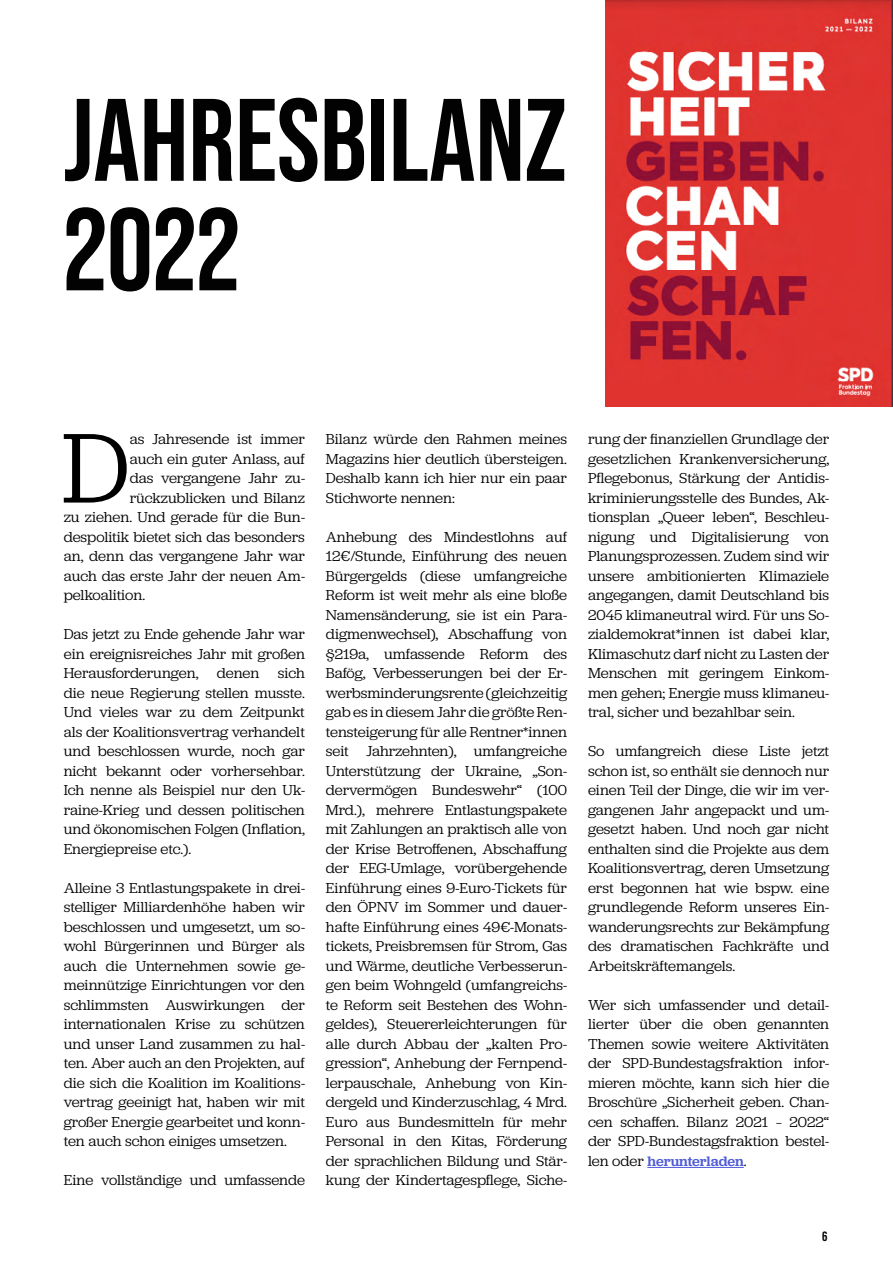
<style>
.page{position:relative;width:893px;height:1263px;background:#fff}
.page>*{position:absolute;margin:0;border:0;box-sizing:border-box;transform-origin:0 0}
.t1{font:700 117px/109.5px "Bebas Neue Pro";color:#020203}
.t2{font:103.05px "Jubilat";color:#000}
.t3{font:15px/19.5px "Jubilat";color:#000;text-align:justify}
.t4{font:500 14.25px "Jubilat";letter-spacing:-.005em;color:#4f5cd6}
.t5{font:700 13.5px "Bebas Neue Pro";color:#020203}
.s1{font-weight:400;font-size:15px;color:#000}
</style>
<div class="page">
<hr style="left:647px;top:1167px;width:97px;height:1px;background:#4f5cd6">
<img style="left:606px;top:0;width:287px;height:407px">
<h1 class="t1" style="left:64px;top:84px;width:504px">JAHRESBILANZ<br>2022</h1>
<h2 class="t2" style="left:62px;top:404px;width:70px">D</h2>
<p class="t3" style="left:130px;top:429px;width:177px">as Jahresende ist immer</p>
<p class="t3" style="left:130px;top:448px;width:177px">auch ein guter Anlass, auf</p>
<p class="t3" style="left:130px;top:468px;width:177px">das vergangene Jahr zu-</p>
<p class="t3" style="left:130px;top:487px;width:177px">rückzublicken und Bilanz</p>
<p class="t3" style="left:64px;top:507px;width:243px">zu ziehen. Und gerade für die Bun-</p>
<p class="t3" style="left:64px;top:526px;width:243px">despolitik bietet sich das besonders</p>
<p class="t3" style="left:64px;top:546px;width:243px">an, denn das vergangene Jahr war</p>
<p class="t3" style="left:64px;top:565px;width:243px">auch das erste Jahr der neuen Am-</p>
<p class="t3" style="left:64px;top:585px;width:83px">pelkoalition.</p>
<p class="t3" style="left:64px;top:624px;width:243px">Das jetzt zu Ende gehende Jahr war ein ereignisreiches Jahr mit großen Herausforderungen, denen sich die neue Regierung stellen musste.<br>Und vieles war zu dem Zeitpunkt als der Koalitionsvertrag verhandelt und beschlossen wurde, noch gar nicht bekannt oder vorhersehbar.<br>Ich nenne als Beispiel nur den Uk&shy;raine-Krieg und dessen politischen und ökonomischen Folgen (Inflation, Energiepreise etc.).</p>
<p class="t3" style="left:64px;top:877px;width:243px">Alleine 3 Entlastungspakete in drei&shy;stelliger Milliardenhöhe haben wir beschlossen und umgesetzt, um so&shy;wohl Bürgerinnen und Bürger als auch die Unternehmen sowie ge&shy;meinnützige Einrichtungen vor den schlimmsten Auswirkungen der internationalen Krise zu schützen und unser Land zusammen zu hal&shy;ten. Aber auch an den Projekten, auf die sich die Koalition im Koalitions&shy;vertrag geeinigt hat, haben wir mit großer Energie gearbeitet und konn&shy;ten auch schon einiges umsetzen.</p>
<p class="t3" style="left:64px;top:1170px;width:243px">Eine vollständige und umfassende</p>
<p class="t3" style="left:326px;top:429px;width:243px">Bilanz würde den Rahmen meines Magazins hier deutlich übersteigen.<br>Deshalb kann ich hier nur ein paar Stichworte nennen:</p>
<p class="t3" style="left:326px;top:526px;width:243px">Anhebung des Mindestlohns auf 12€/Stunde, Einführung des neuen Bürgergelds (diese umfangreiche Reform ist weit mehr als eine bloße Namensänderung, sie ist ein Para&shy;digmenwechsel), Abschaffung von §219a, umfassende Reform des Bafög, Verbesserungen bei der Er&shy;werbsminderungsrente (gleichzeitig gab es in diesem Jahr die größte Ren&shy;tensteigerung für alle Rentner*innen seit Jahrzehnten), umfangreiche Unterstützung der Ukraine, „Son&shy;dervermögen Bundeswehr“ (100<br>Mrd.), mehrere Entlastungspakete mit Zahlungen an praktisch alle von der Krise Betroffenen, Abschaffung der EEG-Umlage, vorübergehende Einführung eines 9-Euro-Tickets für den ÖPNV im Sommer und dauer&shy;hafte Einführung eines 49€-Monats&shy;tickets, Preisbremsen für Strom, Gas und Wärme, deutliche Verbesserun&shy;gen beim Wohngeld (umfangreichs&shy;te Reform seit Bestehen des Wohn&shy;geldes), Steuererleichterungen für alle durch Abbau der „kalten Pro&shy;gression“, Anhebung der Fernpend&shy;lerpauschale, Anhebung von Kin&shy;dergeld und Kinderzuschlag, 4 Mrd.<br>Euro aus Bundesmitteln für mehr Personal in den Kitas, Förderung der sprachlichen Bildung und Stär&shy;kung der Kindertagespflege, Siche-</p>
<p class="t3" style="left:588px;top:429px;width:243px">rung der finanziellen Grundlage der gesetzlichen Krankenversicherung, Pflegebonus, Stärkung der Antidis&shy;kriminierungsstelle des Bundes, Ak&shy;tionsplan „Queer leben“, Beschleu&shy;nigung und Digitalisierung von Planungsprozessen. Zudem sind wir unsere ambitionierten Klimaziele angegangen, damit Deutschland bis 2045 klimaneutral wird. Für uns So&shy;zialdemokrat*innen ist dabei klar, Klimaschutz darf nicht zu Lasten der Menschen mit geringem Einkom&shy;men gehen; Energie muss klimaneu&shy;tral, sicher und bezahlbar sein.</p>
<p class="t3" style="left:588px;top:741px;width:243px">So umfangreich diese Liste jetzt schon ist, so enthält sie dennoch nur einen Teil der Dinge, die wir im ver&shy;gangenen Jahr angepackt und um&shy;gesetzt haben. Und noch gar nicht enthalten sind die Projekte aus dem Koalitionsvertrag, deren Umsetzung erst begonnen hat wie bspw. eine grundlegende Reform unseres Ein&shy;wanderungsrechts zur Bekämpfung des dramatischen Fachkräfte und Arbeitskräftemangels.</p>
<p class="t3" style="left:588px;top:994px;width:243px">Wer sich umfassender und detail&shy;lierter über die oben genannten Themen sowie weitere Aktivitäten der SPD-Bundestagsfraktion infor&shy;mieren möchte, kann sich hier die Broschüre „Sicherheit geben. Chan&shy;cen schaffen. Bilanz 2021 – 2022“ der SPD-Bundestagsfraktion bestel-</p>
<p class="t4" style="left:588px;top:1151px;width:160px"><span class="s1">len oder</span> herunterladen<span class="s1">.</span></p>
<p class="t5" style="left:822px;top:1228px;width:7px">6</p>
</div>
